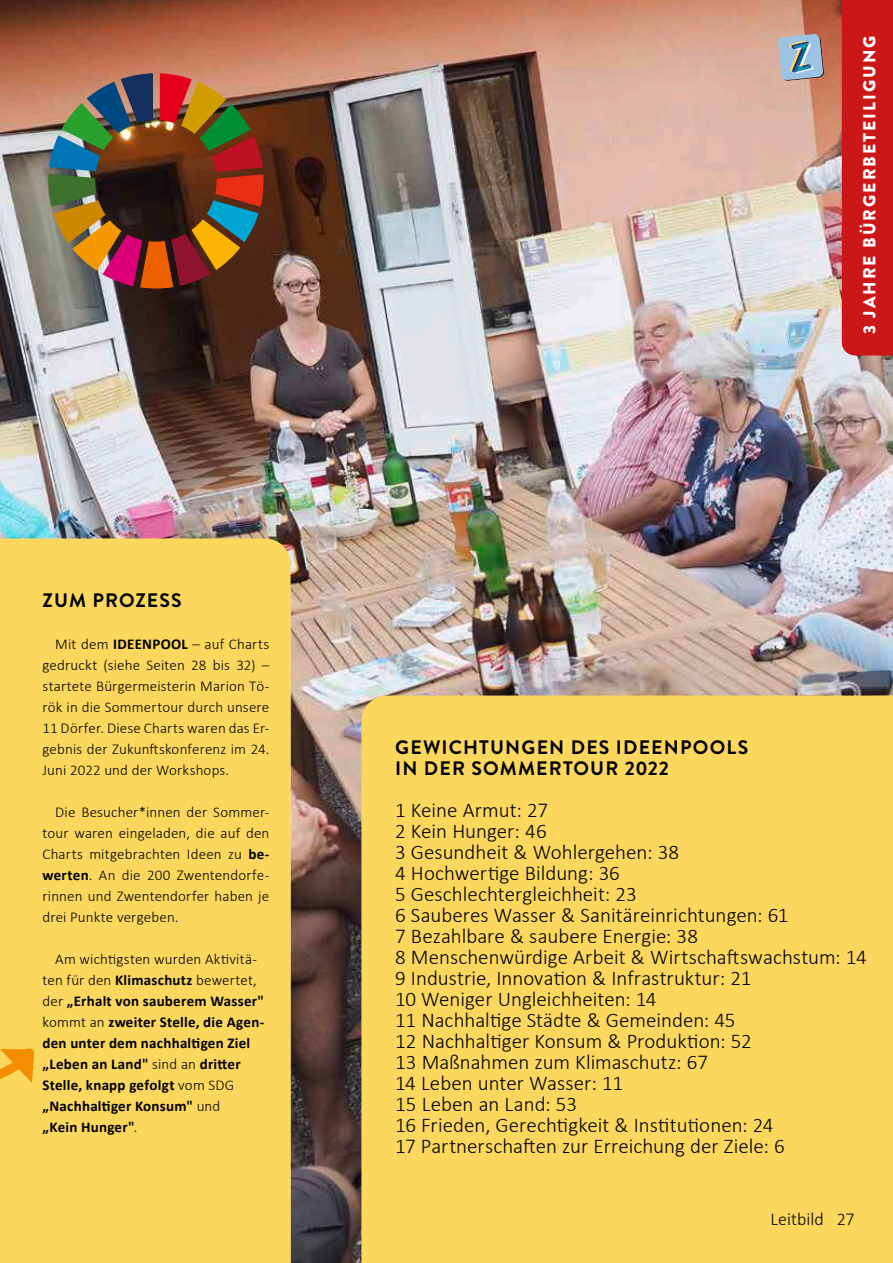
<style>
.page{position:relative;width:893px;height:1263px;background:#fff}
.page>*{position:absolute;margin:0;border:0;box-sizing:border-box;transform-origin:0 0}
.t1{font:300 21px/21px "Calibri";color:#000}
.t2{font:700 19.5px/21px "Brandon Grotesque";letter-spacing:.06em;color:#000}
.t3{font:300 18px "Calibri";color:#000}
.t4{font:900 17.4px "Brandon Grotesque";letter-spacing:.115em;color:#fff}
.t5{font:300 15px/21px "Calibri";letter-spacing:.01em;color:#000;text-align:justify}
.t6{font:700 15px/21px "Calibri";letter-spacing:.015em;color:#000}
.s1{font-weight:700}
.s2{font-weight:300}
</style>
<div class="page">
<img style="left:0;top:0;width:893px;height:1263px">
<img style="left:48px;top:73px;width:216px;height:215px">
<div style="left:0;top:538px;width:291px;height:725px;background:#fcd75d"></div>
<div style="left:361px;top:695px;width:532px;height:568px;background:#fcd75d"></div>
<svg style="left:778px;top:34px;width:46px;height:47px;background:#98adbe"></svg>
<div style="left:842px;top:0;width:51px;height:355px;background:#cc1719"></div>
<svg style="left:0;top:1045px;width:39px;height:51px;background:#f8bb3a"></svg>
<p class="t2" style="left:43px;top:590px;width:141px">ZUM PROZESS</p>
<p class="t5" style="left:43px;top:634px;width:228px;text-indent:13px">Mit dem <span class="s1">IDEENPOOL</span> – auf Charts gedruckt (siehe Seiten 28 bis 32) – startete Bürgermeisterin Marion Tö&shy;rök in die Sommertour durch unsere 11 Dörfer. Diese Charts waren das Er&shy;gebnis der Zukunftskonferenz im 24.<br>Juni 2022 und der Workshops.</p>
<p class="t5" style="left:43px;top:802px;width:228px;text-indent:13px">Die Besucher*innen der Sommer&shy;tour waren eingeladen, die auf den Charts mitgebrachten Ideen zu <span class="s1">be&shy;werten</span>. An die 200 Zwentendorfe&shy;rinnen und Zwentendorfer haben je drei Punkte vergeben.</p>
<p class="t6" style="left:43px;top:949px;width:223px;text-indent:13px"><span class="s2">Am wichtigsten wurden Aktivitä&shy;ten für den</span> Klimaschutz <span class="s2">bewertet, der</span> „Erhalt von sauberem Wasser" <span class="s2">kommt an</span> zweiter Stelle, die Agen&shy;den unter dem nachhaltigen Ziel „Leben an Land" <span class="s2">sind an</span> dritter<br>Stelle, knapp gefolgt <span class="s2">vom SDG </span>„Nachhaltiger Konsum" <span class="s2">und<br></span>„Kein Hunger"<span class="s2">.</span></p>
<p class="t4" style="left:857px;top:334px;width:300px;rotate:-90deg">3 JAHRE BÜRGERBETEILIGUNG</p>
<p class="t2" style="left:395px;top:737px;width:355px">GEWICHTUNGEN DES IDEENPOOLS<br>IN DER SOMMERTOUR 2022</p>
<p class="t1" style="left:395px;top:800px;width:473px">1 Keine Armut: 27<br>2 Kein Hunger: 46<br>3 Gesundheit &amp; Wohlergehen: 38<br>4 Hochwertige Bildung: 36<br>5 Geschlechtergleichheit: 23<br>6 Sauberes Wasser &amp; Sanitäreinrichtungen: 61<br>7 Bezahlbare &amp; saubere Energie: 38<br>8 Menschenwürdige Arbeit &amp; Wirtschaftswachstum: 14<br>9 Industrie, Innovation &amp; Infrastruktur: 21<br>10 Weniger Ungleichheiten: 14<br>11 Nachhaltige Städte &amp; Gemeinden: 45<br>12 Nachhaltiger Konsum &amp; Produktion: 52<br>13 Maßnahmen zum Klimaschutz: 67<br>14 Leben unter Wasser: 11<br>15 Leben an Land: 53<br>16 Frieden, Gerechtigkeit &amp; Institutionen: 24<br>17 Partnerschaften zur Erreichung der Ziele: 6</p>
<p class="t3" style="left:771px;top:1208px;width:86px">Leitbild 27</p>
</div>
